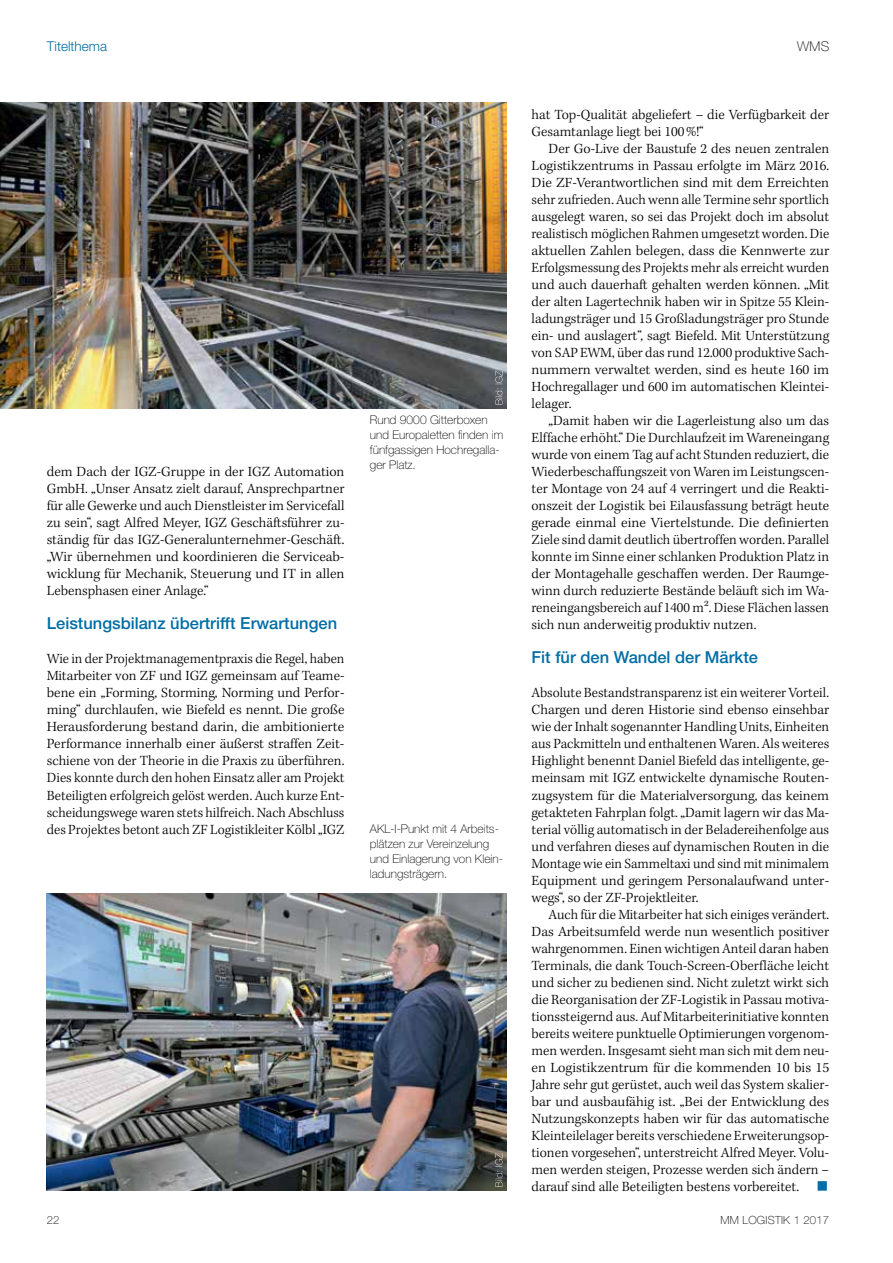
<style>
.page{position:relative;width:893px;height:1263px;background:#fff}
.page>*{position:absolute;margin:0;border:0;box-sizing:border-box;transform-origin:0 0}
.t1{font:500 16.5px "Helvetica Neue LT Std";color:#006da6}
.t2{font:300 14.4px/17px "Kepler Std";color:#000;text-align:justify}
.t3{font:300 13.5px "Helvetica Neue LT Std";color:#006da6}
.t4{font:100 13.5px "Helvetica Neue LT Std";color:#000}
.t5{font:100 12px/15px "Helvetica Neue LT Std";color:#000}
.t6{font:100 11.25px "Helvetica Neue LT Std";letter-spacing:.02em;color:#000}
.s1{font-size:31.8px;color:#006da6}
</style>
<div class="page">
<img style="left:47px;top:893px;width:459px;height:298px">
<svg style="left:482px;top:1142px;width:25px;height:49px"></svg>
<img style="left:0;top:102px;width:506px;height:306px">
<svg style="left:482px;top:360px;width:25px;height:49px"></svg>
<p class="t3" style="left:47px;top:38px;width:62px">Titelthema</p>
<p class="t4" style="left:797px;top:39px;width:33px">WMS</p>
<p class="t2" style="left:47px;top:464px;width:299px">dem Dach der IGZ-Gruppe in der IGZ Automation GmbH. „Unser Ansatz zielt darauf, Ansprechpartner für alle Gewerke und auch Dienstleister im Servicefall zu sein“, sagt Alfred Meyer, IGZ Geschäftsführer zu&shy;ständig für das IGZ-Generalunternehmer-Geschäft. „Wir übernehmen und koordinieren die Serviceab&shy;wicklung für Mechanik, Steuerung und IT in allen Lebensphasen einer Anlage.“</p>
<p class="t1" style="left:47px;top:614px;width:292px">Leistungsbilanz übertrifft Erwartungen</p>
<p class="t2" style="left:47px;top:651px;width:299px">Wie in der Projektmanagementpraxis die Regel, haben Mitarbeiter von ZF und IGZ gemeinsam auf Teame&shy;bene ein „Forming, Storming, Norming und Perfor&shy;ming“ durchlaufen, wie Biefeld es nennt. Die große Herausforderung bestand darin, die ambitionierte Performance innerhalb einer äußerst straffen Zeit&shy;schiene von der Theorie in die Praxis zu überführen.<br>Dies konnte durch den hohen Einsatz aller am Projekt Beteiligten erfolgreich gelöst werden. Auch kurze Ent&shy;scheidungswege waren stets hilfreich. Nach Abschluss des Projektes betont auch ZF Logistikleiter Kölbl „IGZ</p>
<p class="t5" style="left:370px;top:413px;width:135px">Rund 9000 Gitterboxen und Europaletten finden im fünfgassigen Hochregalla&shy;ger Platz.</p>
<p class="t5" style="left:370px;top:821px;width:135px">AKL-I-Punkt mit 4 Arbeits&shy;plätzen zur Vereinzelung und Einlagerung von Klein&shy;ladungsträgern.</p>
<p class="t2" style="left:531px;top:107px;width:299px">hat Top-Qualität abgeliefert – die Verfügbarkeit der<br>Gesamtanlage liegt bei 100%!“</p>
<p class="t2" style="left:531px;top:141px;width:299px;text-indent:17px">Der Go-Live der Baustufe 2 des neuen zentralen Logistikzentrums in Passau erfolgte im März 2016.<br>Die ZF-Verantwortlichen sind mit dem Erreichten sehr zufrieden. Auch wenn alle Termine sehr sportlich ausgelegt waren, so sei das Projekt doch im absolut realistisch möglichen Rahmen umgesetzt worden. Die aktuellen Zahlen belegen, dass die Kennwerte zur Erfolgsmessung des Projekts mehr als erreicht wurden und auch dauerhaft gehalten werden können. „Mit der alten Lagertechnik haben wir in Spitze 55 Klein&shy;ladungsträger und 15 Großladungsträger pro Stunde ein- und auslagert“, sagt Biefeld. Mit Unterstützung von SAP EWM, über das rund 12.000 produktive Sach&shy;nummern verwaltet werden, sind es heute 160 im Hochregallager und 600 im automatischen Kleintei&shy;lelager.</p>
<p class="t2" style="left:531px;top:413px;width:299px;text-indent:17px">„Damit haben wir die Lagerleistung also um das Elffache erhöht.“ Die Durchlaufzeit im Wareneingang wurde von einem Tag auf acht Stunden reduziert, die Wiederbeschaffungszeit von Waren im Leistungscen&shy;ter Montage von 24 auf 4 verringert und die Reakti&shy;onszeit der Logistik bei Eilausfassung beträgt heute gerade einmal eine Viertelstunde. Die definierten Ziele sind damit deutlich übertroffen worden. Parallel konnte im Sinne einer schlanken Produktion Platz in der Montagehalle geschaffen werden. Der Raumge&shy;winn durch reduzierte Bestände beläuft sich im Wa&shy;reneingangsbereich auf 1400 m². Diese Flächen lassen sich nun anderweitig produktiv nutzen.</p>
<p class="t1" style="left:531px;top:648px;width:228px">Fit für den Wandel der Märkte</p>
<p class="t2" style="left:531px;top:685px;width:299px">Absolute Bestandstransparenz ist ein weiterer Vorteil.<br>Chargen und deren Historie sind ebenso einsehbar wie der Inhalt sogenannter Handling Units, Einheiten aus Packmitteln und enthaltenen Waren. Als weiteres Highlight benennt Daniel Biefeld das intelligente, ge&shy;meinsam mit IGZ entwickelte dynamische Routen&shy;zugsystem für die Materialversorgung, das keinem getakteten Fahrplan folgt. „Damit lagern wir das Ma&shy;terial völlig automatisch in der Beladereihenfolge aus und verfahren dieses auf dynamischen Routen in die Montage wie ein Sammeltaxi und sind mit minimalem Equipment und geringem Personalaufwand unter&shy;wegs“, so der ZF-Projektleiter.</p>
<p class="t2" style="left:531px;top:906px;width:299px;text-indent:17px">Auch für die Mitarbeiter hat sich einiges verändert.<br>Das Arbeitsumfeld werde nun wesentlich positiver wahrgenommen. Einen wichtigen Anteil daran haben Terminals, die dank Touch-Screen-Oberfläche leicht und sicher zu bedienen sind. Nicht zuletzt wirkt sich die Reorganisation der ZF-Logistik in Passau motiva&shy;tionssteigernd aus. Auf Mitarbeiterinitiative konnten bereits weitere punktuelle Optimierungen vorgenom&shy;men werden. Insgesamt sieht man sich mit dem neu&shy;en Logistikzentrum für die kommenden 10 bis 15<br>Jahre sehr gut gerüstet, auch weil das System skalier&shy;bar und ausbaufähig ist. „Bei der Entwicklung des Nutzungskonzepts haben wir für das automatische Kleinteilelager bereits verschiedene Erweiterungsop&shy;tionen vorgesehen“, unterstreicht Alfred Meyer. Volu&shy;men werden steigen, Prozesse werden sich ändern – darauf sind alle Beteiligten bestens vorbereitet. <span class="s1">■</span></p>
<p class="t6" style="left:47px;top:1214px;width:14px">22</p>
<p class="t6" style="left:721px;top:1214px;width:110px">MM LOGISTIK 1 2017</p>
</div>
